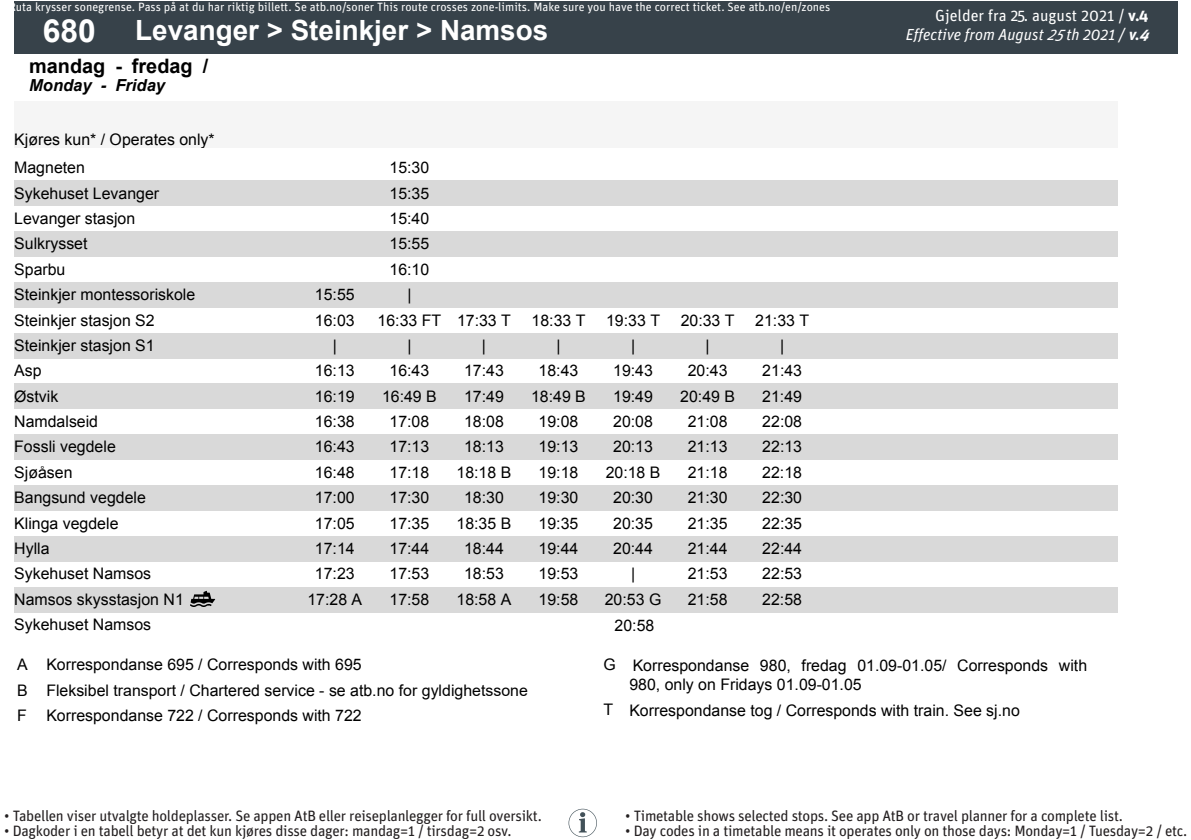
<style>
.page{position:relative;width:1191px;height:840px;background:#fff}
.page>*{position:absolute;margin:0;border:0;box-sizing:border-box;transform-origin:0 0}
.t1{font:700 27.8px "Arial";color:#fff}
.t2{font:700 19.8px "Arial";color:#000}
.t3{font:italic 700 16.6px "Arial";color:#000}
.t4{font:italic 16px/19.2px "Unit Pro";color:#fff}
.t5{font:15.8px/25.4px "Arial";color:#000}
.t6{font:15px "Unit Pro";letter-spacing:-.02em;color:#231f20}
.t7{font:12px "Unit Pro";color:#fff}
.s1{font-size:31.8px}
.s2{font-style:normal}
.s3{font-weight:700;font-style:normal}
.s4{font-weight:700}
</style>
<div class="page">
<div style="left:14px;top:180px;width:1103px;height:26px;background:#d9d9d9"></div>
<div style="left:14px;top:231px;width:1103px;height:26px;background:#d9d9d9"></div>
<div style="left:14px;top:282px;width:1103px;height:25px;background:#d9d9d9"></div>
<div style="left:14px;top:333px;width:1103px;height:25px;background:#d9d9d9"></div>
<div style="left:14px;top:383px;width:1103px;height:26px;background:#d9d9d9"></div>
<div style="left:14px;top:434px;width:1103px;height:25px;background:#d9d9d9"></div>
<div style="left:14px;top:485px;width:1103px;height:25px;background:#d9d9d9"></div>
<div style="left:14px;top:535px;width:1103px;height:26px;background:#d9d9d9"></div>
<div style="left:14px;top:586px;width:1103px;height:26px;background:#d9d9d9"></div>
<div style="left:14px;top:101px;width:283px;height:47px;background:#f5f5f5"></div>
<div style="left:297px;top:101px;width:75px;height:47px;background:#f5f5f5"></div>
<div style="left:372px;top:101px;width:75px;height:47px;background:#f5f5f5"></div>
<div style="left:447px;top:101px;width:74px;height:47px;background:#f5f5f5"></div>
<div style="left:521px;top:101px;width:75px;height:47px;background:#f5f5f5"></div>
<div style="left:596px;top:101px;width:74px;height:47px;background:#f5f5f5"></div>
<div style="left:670px;top:101px;width:75px;height:47px;background:#f5f5f5"></div>
<div style="left:745px;top:101px;width:74px;height:47px;background:#f5f5f5"></div>
<div style="left:819px;top:101px;width:75px;height:47px;background:#f5f5f5"></div>
<div style="left:894px;top:101px;width:74px;height:47px;background:#f5f5f5"></div>
<div style="left:968px;top:101px;width:75px;height:47px;background:#f5f5f5"></div>
<div style="left:1043px;top:101px;width:74px;height:47px;background:#f5f5f5"></div>
<div style="left:14px;top:1px;width:111px;height:53px;background:#37424a"></div>
<div style="left:125px;top:1px;width:1053px;height:53px;background:#37424a"></div>
<svg style="left:568px;top:808px;width:29px;height:28px"></svg>
<svg style="left:190px;top:590px;width:25px;height:16px"></svg>
<p class="t7" style="left:9px;top:-2px;width:823px">Ruta krysser sonegrense. Pass på at du har riktig billett. Se atb.no/soner This route crosses zone-limits. Make sure you have the correct ticket. See atb.no/en/zones</p>
<p class="t1" style="left:43px;top:11px;width:507px"><span class="s1">680</span> Levanger &gt; Steinkjer &gt; Namsos</p>
<p class="t2" style="left:29px;top:52px;width:181px">mandag - fredag /</p>
<p class="t3" style="left:29px;top:74px;width:137px">Monday - Friday</p>
<p class="t5" style="left:14px;top:125px;width:202px;line-height:28.4px">Kjøres kun* / Operates only*<br>Magneten</p>
<p class="t5" style="left:389px;top:155px;width:41px">15:30</p>
<p class="t4" style="left:906px;top:5px;width:250px;text-indent:29px"><span class="s2">Gjelder fra 25. august 2021 /</span> <span class="s3">v.4<br></span>Effective from August 25th 2021 / <span class="s4">v.4</span></p>
<p class="t5" style="left:14px;top:180px;width:146px">Sykehuset Levanger</p>
<p class="t5" style="left:389px;top:180px;width:41px">15:35</p>
<p class="t5" style="left:14px;top:205px;width:123px">Levanger stasjon</p>
<p class="t5" style="left:389px;top:205px;width:41px">15:40</p>
<p class="t5" style="left:14px;top:231px;width:75px">Sulkrysset</p>
<p class="t5" style="left:389px;top:231px;width:41px">15:55</p>
<p class="t5" style="left:14px;top:256px;width:53px">Sparbu</p>
<p class="t5" style="left:389px;top:256px;width:41px">16:10</p>
<p class="t5" style="left:14px;top:281px;width:183px">Steinkjer montessoriskole</p>
<p class="t5" style="left:315px;top:281px;width:41px">15:55</p>
<p class="t5" style="left:407px;top:281px;width:6px">|</p>
<p class="t5" style="left:14px;top:307px;width:142px">Steinkjer stasjon S2</p>
<p class="t5" style="left:315px;top:307px;width:41px">16:03</p>
<p class="t5" style="left:377px;top:307px;width:135px">16:33 FT 17:33 T</p>
<p class="t5" style="left:531px;top:307px;width:55px">18:33 T</p>
<p class="t5" style="left:606px;top:307px;width:55px">19:33 T</p>
<p class="t5" style="left:680px;top:307px;width:55px">20:33 T</p>
<p class="t5" style="left:755px;top:307px;width:55px">21:33 T</p>
<p class="t5" style="left:14px;top:332px;width:142px">Steinkjer stasjon S1</p>
<p class="t5" style="left:333px;top:332px;width:6px">|</p>
<p class="t5" style="left:407px;top:332px;width:6px">|</p>
<p class="t5" style="left:482px;top:332px;width:6px">|</p>
<p class="t5" style="left:556px;top:332px;width:6px">|</p>
<p class="t5" style="left:631px;top:332px;width:6px">|</p>
<p class="t5" style="left:705px;top:332px;width:6px">|</p>
<p class="t5" style="left:780px;top:332px;width:6px">|</p>
<p class="t5" style="left:14px;top:358px;width:29px">Asp</p>
<p class="t5" style="left:315px;top:358px;width:41px">16:13</p>
<p class="t5" style="left:389px;top:358px;width:41px">16:43</p>
<p class="t5" style="left:464px;top:358px;width:41px">17:43</p>
<p class="t5" style="left:538px;top:358px;width:41px">18:43</p>
<p class="t5" style="left:613px;top:358px;width:41px">19:43</p>
<p class="t5" style="left:688px;top:358px;width:41px">20:43</p>
<p class="t5" style="left:762px;top:358px;width:41px">21:43</p>
<p class="t5" style="left:14px;top:383px;width:46px">Østvik</p>
<p class="t5" style="left:315px;top:383px;width:41px">16:19</p>
<p class="t5" style="left:382px;top:383px;width:56px">16:49 B</p>
<p class="t5" style="left:464px;top:383px;width:41px">17:49</p>
<p class="t5" style="left:531px;top:383px;width:56px">18:49 B</p>
<p class="t5" style="left:613px;top:383px;width:41px">19:49</p>
<p class="t5" style="left:680px;top:383px;width:56px">20:49 B</p>
<p class="t5" style="left:762px;top:383px;width:41px">21:49</p>
<p class="t5" style="left:14px;top:408px;width:85px">Namdalseid</p>
<p class="t5" style="left:315px;top:408px;width:41px">16:38</p>
<p class="t5" style="left:389px;top:408px;width:41px">17:08</p>
<p class="t5" style="left:464px;top:408px;width:41px">18:08</p>
<p class="t5" style="left:538px;top:408px;width:41px">19:08</p>
<p class="t5" style="left:613px;top:408px;width:41px">20:08</p>
<p class="t5" style="left:688px;top:408px;width:41px">21:08</p>
<p class="t5" style="left:762px;top:408px;width:41px">22:08</p>
<p class="t5" style="left:14px;top:434px;width:103px">Fossli vegdele</p>
<p class="t5" style="left:315px;top:434px;width:41px">16:43</p>
<p class="t5" style="left:389px;top:434px;width:41px">17:13</p>
<p class="t5" style="left:464px;top:434px;width:41px">18:13</p>
<p class="t5" style="left:538px;top:434px;width:41px">19:13</p>
<p class="t5" style="left:613px;top:434px;width:41px">20:13</p>
<p class="t5" style="left:688px;top:434px;width:41px">21:13</p>
<p class="t5" style="left:762px;top:434px;width:41px">22:13</p>
<p class="t5" style="left:14px;top:459px;width:60px">Sjøåsen</p>
<p class="t5" style="left:315px;top:459px;width:41px">16:48</p>
<p class="t5" style="left:389px;top:459px;width:41px">17:18</p>
<p class="t5" style="left:456px;top:459px;width:56px">18:18 B</p>
<p class="t5" style="left:538px;top:459px;width:41px">19:18</p>
<p class="t5" style="left:605px;top:459px;width:56px">20:18 B</p>
<p class="t5" style="left:688px;top:459px;width:41px">21:18</p>
<p class="t5" style="left:762px;top:459px;width:41px">22:18</p>
<p class="t5" style="left:14px;top:484px;width:133px">Bangsund vegdele</p>
<p class="t5" style="left:315px;top:484px;width:41px">17:00</p>
<p class="t5" style="left:389px;top:484px;width:41px">17:30</p>
<p class="t5" style="left:464px;top:484px;width:41px">18:30</p>
<p class="t5" style="left:538px;top:484px;width:41px">19:30</p>
<p class="t5" style="left:613px;top:484px;width:41px">20:30</p>
<p class="t5" style="left:688px;top:484px;width:41px">21:30</p>
<p class="t5" style="left:762px;top:484px;width:41px">22:30</p>
<p class="t5" style="left:14px;top:510px;width:106px">Klinga vegdele</p>
<p class="t5" style="left:315px;top:510px;width:41px">17:05</p>
<p class="t5" style="left:389px;top:510px;width:41px">17:35</p>
<p class="t5" style="left:456px;top:510px;width:56px">18:35 B</p>
<p class="t5" style="left:538px;top:510px;width:41px">19:35</p>
<p class="t5" style="left:613px;top:510px;width:41px">20:35</p>
<p class="t5" style="left:688px;top:510px;width:41px">21:35</p>
<p class="t5" style="left:762px;top:510px;width:41px">22:35</p>
<p class="t5" style="left:14px;top:535px;width:37px">Hylla</p>
<p class="t5" style="left:315px;top:535px;width:41px">17:14</p>
<p class="t5" style="left:389px;top:535px;width:41px">17:44</p>
<p class="t5" style="left:464px;top:535px;width:41px">18:44</p>
<p class="t5" style="left:538px;top:535px;width:41px">19:44</p>
<p class="t5" style="left:613px;top:535px;width:41px">20:44</p>
<p class="t5" style="left:688px;top:535px;width:41px">21:44</p>
<p class="t5" style="left:762px;top:535px;width:41px">22:44</p>
<p class="t5" style="left:14px;top:560px;width:138px">Sykehuset Namsos</p>
<p class="t5" style="left:315px;top:560px;width:41px">17:23</p>
<p class="t5" style="left:389px;top:560px;width:41px">17:53</p>
<p class="t5" style="left:464px;top:560px;width:41px">18:53</p>
<p class="t5" style="left:538px;top:560px;width:41px">19:53</p>
<p class="t5" style="left:631px;top:560px;width:6px">|</p>
<p class="t5" style="left:688px;top:560px;width:41px">21:53</p>
<p class="t5" style="left:762px;top:560px;width:41px">22:53</p>
<p class="t5" style="left:14px;top:586px;width:171px">Namsos skysstasjon N1</p>
<p class="t5" style="left:307px;top:586px;width:56px">17:28 A</p>
<p class="t5" style="left:389px;top:586px;width:41px">17:58</p>
<p class="t5" style="left:456px;top:586px;width:56px">18:58 A</p>
<p class="t5" style="left:538px;top:586px;width:41px">19:58</p>
<p class="t5" style="left:605px;top:586px;width:58px">20:53 G</p>
<p class="t5" style="left:688px;top:586px;width:41px">21:58</p>
<p class="t5" style="left:762px;top:586px;width:41px">22:58</p>
<p class="t5" style="left:14px;top:611px;width:138px">Sykehuset Namsos</p>
<p class="t5" style="left:17px;top:651px;width:12px;text-align:justify">A B F</p>
<p class="t5" style="left:46px;top:651px;width:483px">Korrespondanse 695 / Corresponds with 695<br>Fleksibel transport / Chartered service - se atb.no for gyldighetssone<br>Korrespondanse 722 / Corresponds with 722</p>
<p class="t5" style="left:603px;top:651px;width:14px">G</p>
<p class="t5" style="left:614px;top:612px;width:41px">20:58</p>
<p class="t5" style="left:629px;top:655px;width:459px;line-height:19.4px">Korrespondanse 980, fredag 01.09-01.05/ Corresponds with<br>980, only on Fridays 01.09-01.05</p>
<p class="t5" style="left:629px;top:697px;width:392px">Korrespondanse tog / Corresponds with train. See sj.no</p>
<p class="t5" style="left:603px;top:696px;width:11px">T</p>
<p class="t6" style="left:4px;top:804px;width:539px">• Tabellen viser utvalgte holdeplasser. Se appen AtB eller reiseplanlegger for full oversikt.</p>
<p class="t6" style="left:4px;top:819px;width:509px">• Dagkoder i en tabell betyr at det kun kjøres disse dager: mandag=1 / tirsdag=2 osv.</p>
<p class="t6" style="left:625px;top:804px;width:499px">• Timetable shows selected stops. See app AtB or travel planner for a complete list.</p>
<p class="t6" style="left:625px;top:819px;width:563px">• Day codes in a timetable means it operates only on those days: Monday=1 / Tuesday=2 / etc.</p>
</div>
